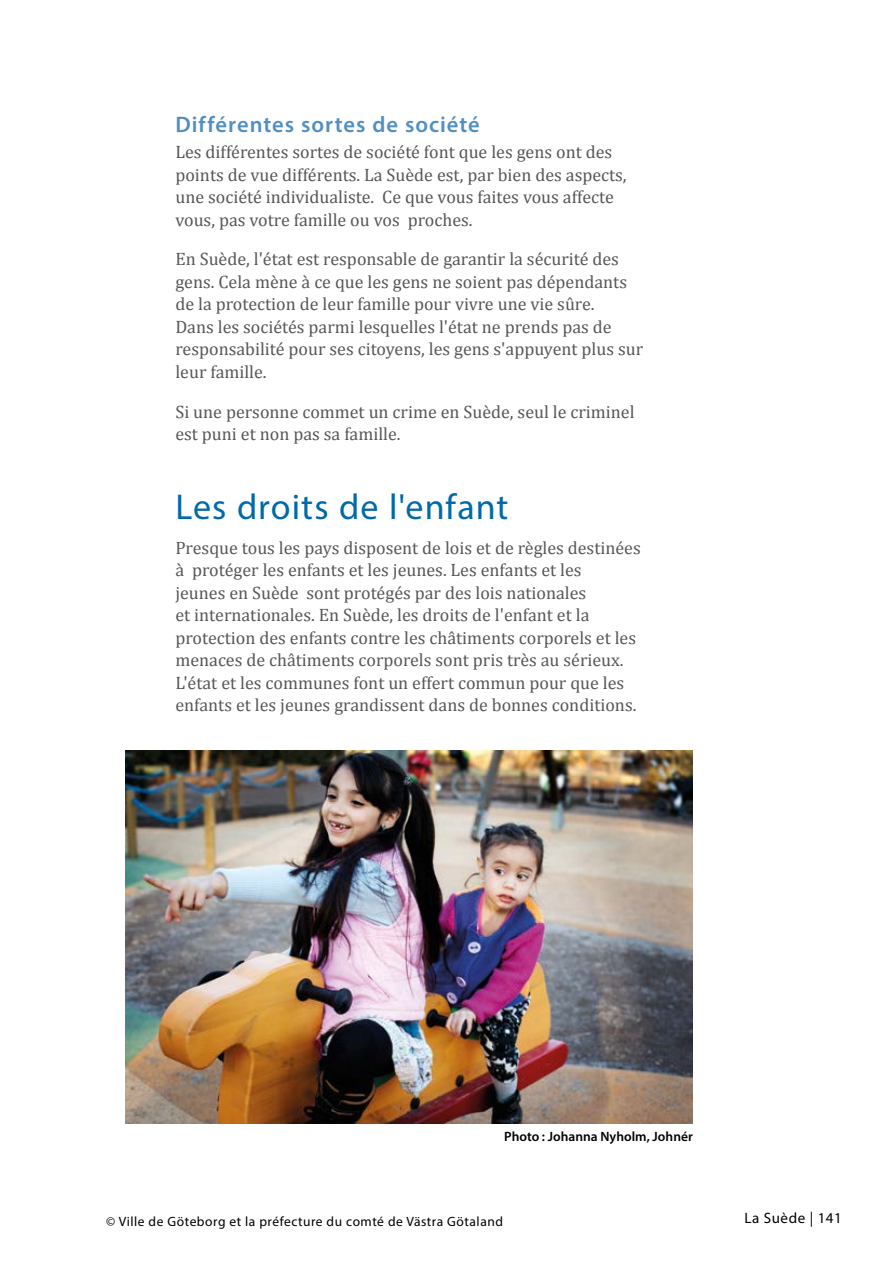
<style>
.page{position:relative;width:893px;height:1263px;background:#fff}
.page>*{position:absolute;margin:0;border:0;box-sizing:border-box;transform-origin:0 0}
.t1{font:36px "Myriad Pro";letter-spacing:.025em;color:#0069a9}
.t2{font:600 22.5px "Myriad Pro";letter-spacing:.045em;color:#518fc3}
.t3{font:18px/22.5px "Cambria";color:#575756}
.t4{font:15px "Myriad Pro";letter-spacing:.04em;color:#000}
.t5{font:13.5px "Myriad Pro";letter-spacing:.04em;color:#000}
.t6{font:600 13.5px "Myriad Pro";color:#000}
</style>
<div class="page">
<img style="left:126px;top:750px;width:567px;height:373px">
<p class="t2" style="left:175px;top:110px;width:306px">Différentes sortes de société</p>
<p class="t3" style="left:175px;top:141px;width:453px">Les différentes sortes de société font que les gens ont des points de vue différents. La Suède est, par bien des aspects, une société individualiste. Ce que vous faites vous affecte vous, pas votre famille ou vos proches.</p>
<p class="t3" style="left:175px;top:248px;width:469px">En Suède, l'état est responsable de garantir la sécurité des gens. Cela mène à ce que les gens ne soient pas dépendants de la protection de leur famille pour vivre une vie sûre.<br>Dans les sociétés parmi lesquelles l'état ne prends pas de responsabilité pour ses citoyens, les gens s'appuyent plus sur leur famille.</p>
<p class="t3" style="left:175px;top:400px;width:461px">Si une personne commet un crime en Suède, seul le criminel est puni et non pas sa famille.</p>
<h1 class="t1" style="left:175px;top:484px;width:334px">Les droits de l'enfant</h1>
<p class="t3" style="left:175px;top:536px;width:467px">Presque tous les pays disposent de lois et de règles destinées à protéger les enfants et les jeunes. Les enfants et les<br>jeunes en Suède sont protégés par des lois nationales<br>et internationales. En Suède, les droits de l'enfant et la protection des enfants contre les châtiments corporels et les menaces de châtiments corporels sont pris très au sérieux.<br>L'état et les communes font un effert commun pour que les enfants et les jeunes grandissent dans de bonnes conditions.</p>
<p class="t6" style="left:504px;top:1127px;width:190px">Photo : Johanna Nyholm, Johnér</p>
<p class="t5" style="left:106px;top:1213px;width:398px">© Ville de Göteborg et la préfecture du comté de Västra Götaland</p>
<p class="t4" style="left:744px;top:1209px;width:99px">La Suède | 141</p>
</div>
